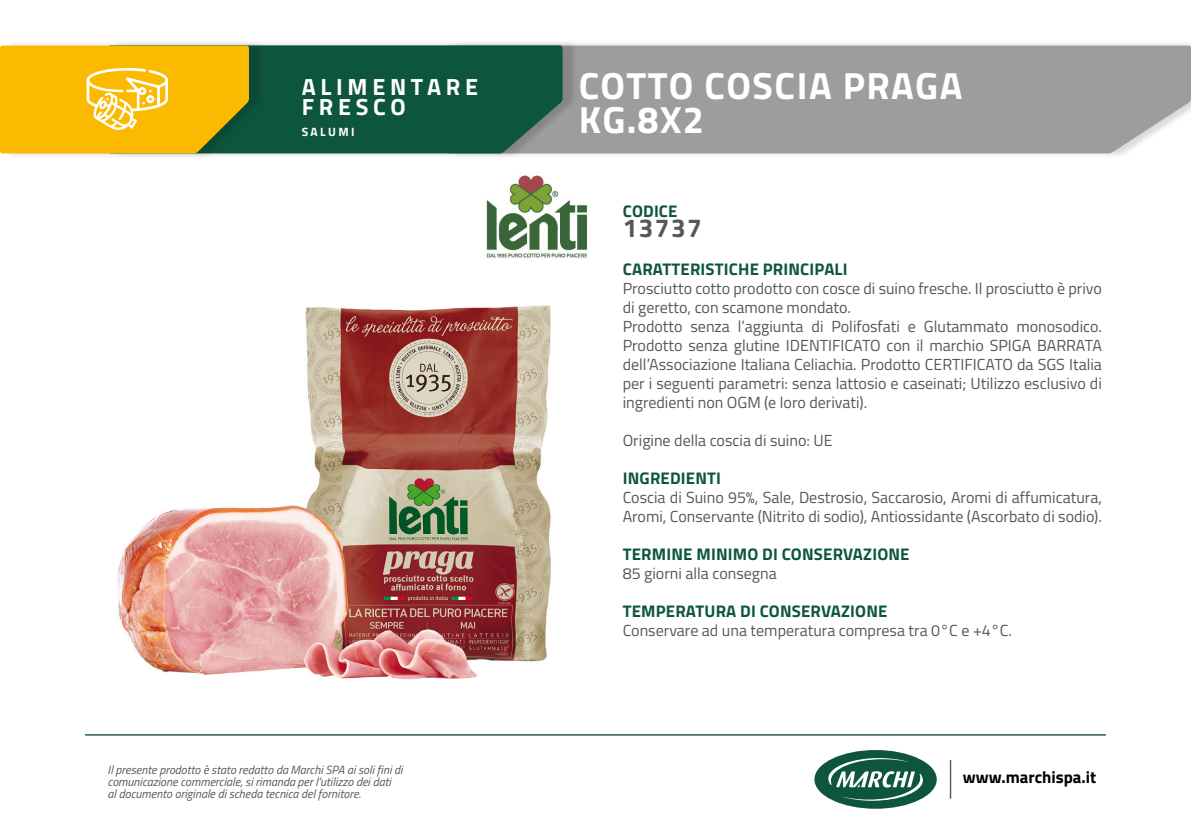
<style>
.page{position:relative;width:1191px;height:840px;background:#fff}
.page>*{position:absolute;margin:0;border:0;box-sizing:border-box;transform-origin:0 0}
.t1{font:700 37.8px "Titillium Web";letter-spacing:.035em;color:#fff}
.t2{font:700 26px "Titillium Web";letter-spacing:.06em;color:#575756}
.t3{font:700 23.4px "Titillium Web";letter-spacing:.2em;color:#fff}
.t4{font:700 16.8px "Titillium Web";letter-spacing:.01em;color:#0e5540}
.t5{font:700 16.8px "Titillium Web";color:#000}
.t6{font:16px/19px "Titillium Web";color:#575756}
.t7{font:italic 12px/12px "Titillium Web";color:#575756}
.t8{font:700 12px "Titillium Web";letter-spacing:.2em;color:#fff}
</style>
<div class="page">
<hr style="left:949px;top:759px;width:2px;height:39px;background:#575756">
<div style="left:814px;top:749px;width:122px;height:59px;background:#0e5540;border-radius:50%"></div>
<svg style="left:828px;top:757px;width:95px;height:43px"></svg>
<hr style="left:85px;top:733px;width:1021px;height:2px;background:#0e5540">
<div style="left:450px;top:40px;width:741px;height:119px;background:#000;opacity:.15"></div>
<div style="left:578px;top:46px;width:613px;height:107px;background:#9d9d9c"></div>
<div style="left:113px;top:40px;width:465px;height:119px;background:#000;opacity:.15"></div>
<div style="left:265px;top:45px;width:297px;height:108px;background:#0e5540"></div>
<div style="left:5px;top:40px;width:260px;height:119px;background:#000;opacity:.15"></div>
<svg style="left:0;top:46px;width:249px;height:107px;background:#efb811"></svg>
<img style="left:118px;top:305px;width:433px;height:375px">
<img style="left:486px;top:175px;width:102px;height:84px">
<p class="t3" style="left:302px;top:69px;width:178px">ALIMENTARE</p>
<p class="t3" style="left:302px;top:88px;width:105px">FRESCO</p>
<p class="t8" style="left:302px;top:122px;width:54px">SALUMI</p>
<p class="t7" style="left:108px;top:762px;width:296px">Il presente prodotto è stato redatto da Marchi SPA ai soli fini di comunicazione commerciale, si rimanda per l'utilizzo dei dati<br>al documento originale di scheda tecnica del fornitore.</p>
<p class="t1" style="left:578px;top:56px;width:385px">COTTO COSCIA PRAGA</p>
<p class="t1" style="left:578px;top:91px;width:127px">KG.8X2</p>
<p class="t4" style="left:623px;top:198px;width:56px">CODICE</p>
<p class="t2" style="left:622px;top:208px;width:81px">13737</p>
<p class="t4" style="left:623px;top:256px;width:226px">CARATTERISTICHE PRINCIPALI</p>
<p class="t6" style="left:622px;top:278px;width:481px">Prosciutto cotto prodotto con cosce di suino fresche. Il prosciutto è privo di geretto, con scamone mondato.</p>
<p class="t6" style="left:622px;top:316px;width:481px;text-align:justify">Prodotto senza l’aggiunta di Polifosfati e Glutammato monosodico.<br>Prodotto senza glutine IDENTIFICATO con il marchio SPIGA BARRATA dell’Associazione Italiana Celiachia. Prodotto CERTIFICATO da SGS Italia per i seguenti parametri: senza lattosio e caseinati; Utilizzo esclusivo di ingredienti non OGM (e loro derivati).</p>
<p class="t6" style="left:622px;top:430px;width:211px">Origine della coscia di suino: UE</p>
<p class="t4" style="left:623px;top:465px;width:100px">INGREDIENTI</p>
<p class="t6" style="left:622px;top:487px;width:481px">Coscia di Suino 95%, Sale, Destrosio, Saccarosio, Aromi di affumicatura,<br>Aromi, Conservante (Nitrito di sodio), Antiossidante (Ascorbato di sodio).</p>
<p class="t4" style="left:623px;top:541px;width:288px">TERMINE MINIMO DI CONSERVAZIONE</p>
<p class="t6" style="left:622px;top:563px;width:155px">85 giorni alla consegna</p>
<p class="t4" style="left:623px;top:598px;width:266px">TEMPERATURA DI CONSERVAZIONE</p>
<p class="t6" style="left:622px;top:620px;width:391px">Conservare ad una temperatura compresa tra 0°C e +4°C.</p>
<p class="t5" style="left:963px;top:764px;width:135px">www.marchispa.it</p>
</div>
